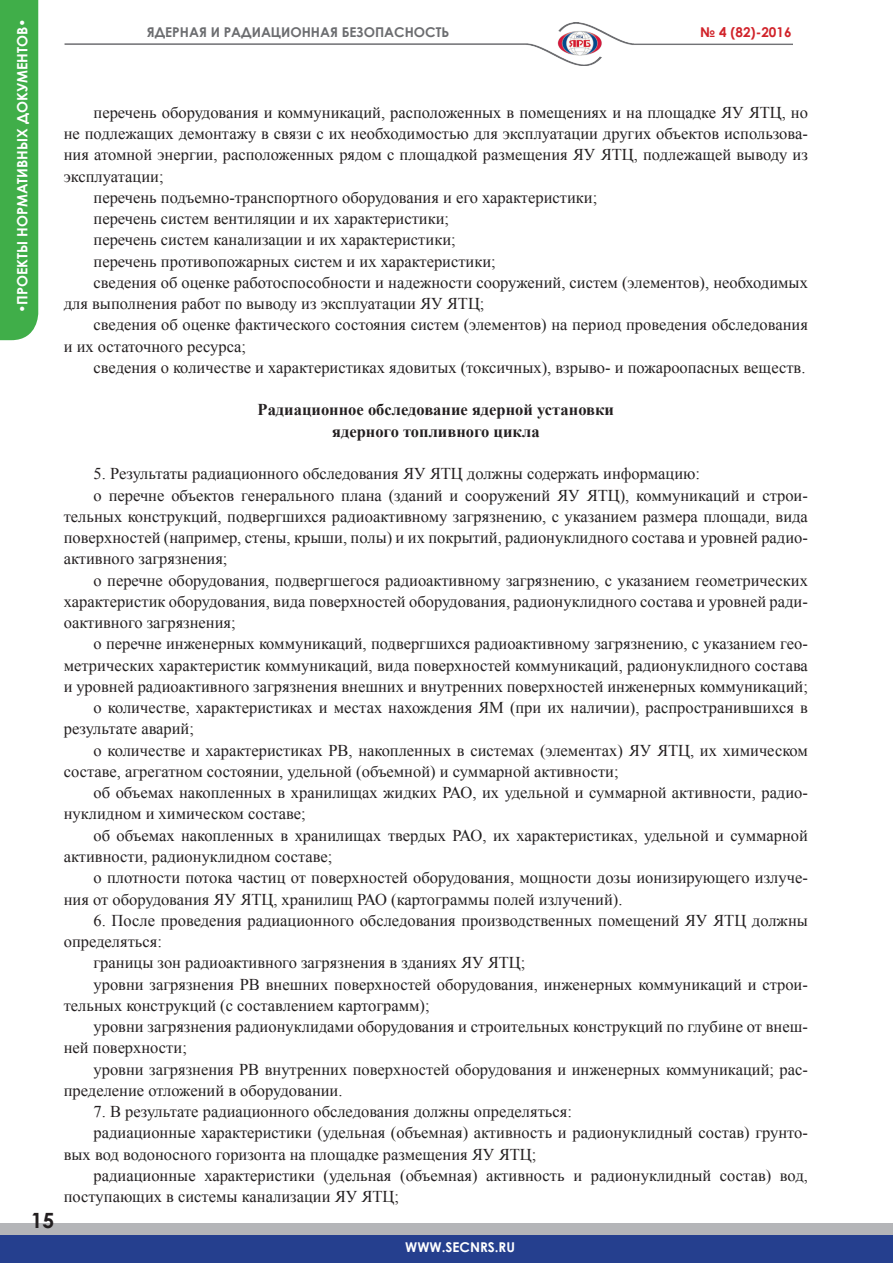
<style>
.page{position:relative;width:893px;height:1263px;background:#fff}
.page>*{position:absolute;margin:0;border:0;box-sizing:border-box;transform-origin:0 0}
.t1{font:700 21px "Century Gothic";color:#231f20}
.ОсНоВнОй{font:16.5px/21.3px "Times New Roman";color:#231f20}
.заголовок{font:700 16.5px "Times New Roman";color:#231f20}
.t2{font:700 14.25px "Century Gothic";color:#fff}
.t3{font:700 13.5px "Century Gothic";color:#6c6d70}
.t4{font:700 13.5px "Century Gothic";color:#fff}
.t5{font:700 13.5px "Century Gothic";color:#d1232a}
</style>
<div class="page">
<div style="left:0;top:1223px;width:893px;height:30px;background:#b4b5b8"></div>
<div style="left:0;top:1235px;width:893px;height:28px;background:#253f8e"></div>
<img style="left:64px;top:22px;width:728px;height:44px">
<div style="left:0;top:0;width:38px;height:340px;background:#40ae49"></div>
<p class="t2" style="left:11px;top:313px;width:296px;rotate:-90deg">•ПРОЕКТЫ НОРМАТИВНЫХ ДОКУМЕНТОВ•</p>
<p class="t1" style="left:31px;top:1204px;width:25px">15</p>
<p class="t3" style="left:147px;top:22px;width:304px">ЯДЕРНАЯ И РАДИАЦИОННАЯ БЕЗОПАСНОСТЬ</p>
<p class="t5" style="left:700px;top:22px;width:93px">№ 4 (82)-2016</p>
<p class="ОсНоВнОй" style="left:64px;top:101px;width:746px;text-align:justify;text-indent:30px">перечень оборудования и коммуникаций, расположенных в помещениях и на площадке ЯУ ЯТЦ, но не подлежащих демонтажу в связи с их необходимостью для эксплуатации других объектов использова&shy;ния атомной энергии, расположенных рядом с площадкой размещения ЯУ ЯТЦ, подлежащей выводу из эксплуатации;</p>
<p class="ОсНоВнОй" style="left:94px;top:186px;width:505px">перечень подъемно-транспортного оборудования и его характеристики;</p>
<p class="ОсНоВнОй" style="left:94px;top:208px;width:357px">перечень систем вентиляции и их характеристики;</p>
<p class="ОсНоВнОй" style="left:94px;top:229px;width:364px">перечень систем канализации и их характеристики;</p>
<p class="ОсНоВнОй" style="left:94px;top:250px;width:404px">перечень противопожарных систем и их характеристики;</p>
<p class="ОсНоВнОй" style="left:64px;top:271px;width:746px;text-indent:30px">сведения об оценке работоспособности и надежности сооружений, систем (элементов), необходимых для выполнения работ по выводу из эксплуатации ЯУ ЯТЦ;</p>
<p class="ОсНоВнОй" style="left:64px;top:314px;width:746px;text-indent:30px">сведения об оценке фактического состояния систем (элементов) на период проведения обследования и их остаточного ресурса;</p>
<p class="ОсНоВнОй" style="left:94px;top:356px;width:713px">сведения о количестве и характеристиках ядовитых (токсичных), взрыво- и пожароопасных веществ.</p>
<p class="заголовок" style="left:258px;top:398px;width:358px">Радиационное обследование ядерной установки</p>
<p class="заголовок" style="left:332px;top:420px;width:209px">ядерного топливного цикла</p>
<p class="ОсНоВнОй" style="left:94px;top:463px;width:608px">5. Результаты радиационного обследования ЯУ ЯТЦ должны содержать информацию:</p>
<p class="ОсНоВнОй" style="left:64px;top:484px;width:746px;text-align:justify;text-indent:30px">о перечне объектов генерального плана (зданий и сооружений ЯУ ЯТЦ), коммуникаций и строи&shy;тельных конструкций, подвергшихся радиоактивному загрязнению, с указанием размера площади, вида поверхностей (например, стены, крыши, полы) и их покрытий, радионуклидного состава и уровней радио&shy;активного загрязнения;</p>
<p class="ОсНоВнОй" style="left:64px;top:569px;width:746px;text-align:justify;text-indent:30px">о перечне оборудования, подвергшегося радиоактивному загрязнению, с указанием геометрических характеристик оборудования, вида поверхностей оборудования, радионуклидного состава и уровней ради&shy;оактивного загрязнения;</p>
<p class="ОсНоВнОй" style="left:64px;top:633px;width:746px;text-align:justify;text-indent:30px">о перечне инженерных коммуникаций, подвергшихся радиоактивному загрязнению, с указанием гео&shy;метрических характеристик коммуникаций, вида поверхностей коммуникаций, радионуклидного состава и уровней радиоактивного загрязнения внешних и внутренних поверхностей инженерных коммуникаций;</p>
<p class="ОсНоВнОй" style="left:64px;top:697px;width:746px;text-indent:30px">о количестве, характеристиках и местах нахождения ЯМ (при их наличии), распространившихся в результате аварий;</p>
<p class="ОсНоВнОй" style="left:64px;top:739px;width:746px;text-indent:30px">о количестве и характеристиках РВ, накопленных в системах (элементах) ЯУ ЯТЦ, их химическом составе, агрегатном состоянии, удельной (объемной) и суммарной активности;</p>
<p class="ОсНоВнОй" style="left:64px;top:782px;width:746px;text-indent:30px">об объемах накопленных в хранилищах жидких РАО, их удельной и суммарной активности, радио&shy;нуклидном и химическом составе;</p>
<p class="ОсНоВнОй" style="left:64px;top:824px;width:746px;text-indent:30px">об объемах накопленных в хранилищах твердых РАО, их характеристиках, удельной и суммарной активности, радионуклидном составе;</p>
<p class="ОсНоВнОй" style="left:64px;top:867px;width:746px;text-indent:30px">о плотности потока частиц от поверхностей оборудования, мощности дозы ионизирующего излуче&shy;ния от оборудования ЯУ ЯТЦ, хранилищ РАО (картограммы полей излучений).</p>
<p class="ОсНоВнОй" style="left:64px;top:909px;width:746px;text-indent:30px">6. После проведения радиационного обследования производственных помещений ЯУ ЯТЦ должны определяться:</p>
<p class="ОсНоВнОй" style="left:94px;top:952px;width:433px">границы зон радиоактивного загрязнения в зданиях ЯУ ЯТЦ;</p>
<p class="ОсНоВнОй" style="left:64px;top:973px;width:746px;text-indent:30px">уровни загрязнения РВ внешних поверхностей оборудования, инженерных коммуникаций и строи&shy;тельных конструкций (с составлением картограмм);</p>
<p class="ОсНоВнОй" style="left:64px;top:1016px;width:746px;text-indent:30px">уровни загрязнения радионуклидами оборудования и строительных конструкций по глубине от внеш&shy;ней поверхности;</p>
<p class="ОсНоВнОй" style="left:64px;top:1058px;width:746px;text-indent:30px">уровни загрязнения РВ внутренних поверхностей оборудования и инженерных коммуникаций; рас&shy;пределение отложений в оборудовании.</p>
<p class="ОсНоВнОй" style="left:94px;top:1101px;width:480px">7. В результате радиационного обследования должны определяться:</p>
<p class="ОсНоВнОй" style="left:64px;top:1122px;width:746px;text-indent:30px">радиационные характеристики (удельная (объемная) активность и радионуклидный состав) грунто&shy;вых вод водоносного горизонта на площадке размещения ЯУ ЯТЦ;</p>
<p class="ОсНоВнОй" style="left:64px;top:1164px;width:746px;text-indent:30px">радиационные характеристики (удельная (объемная) активность и радионуклидный состав) вод, поступающих в системы канализации ЯУ ЯТЦ;</p>
<p class="t4" style="left:405px;top:1237px;width:111px">WWW.SECNRS.RU</p>
</div>
